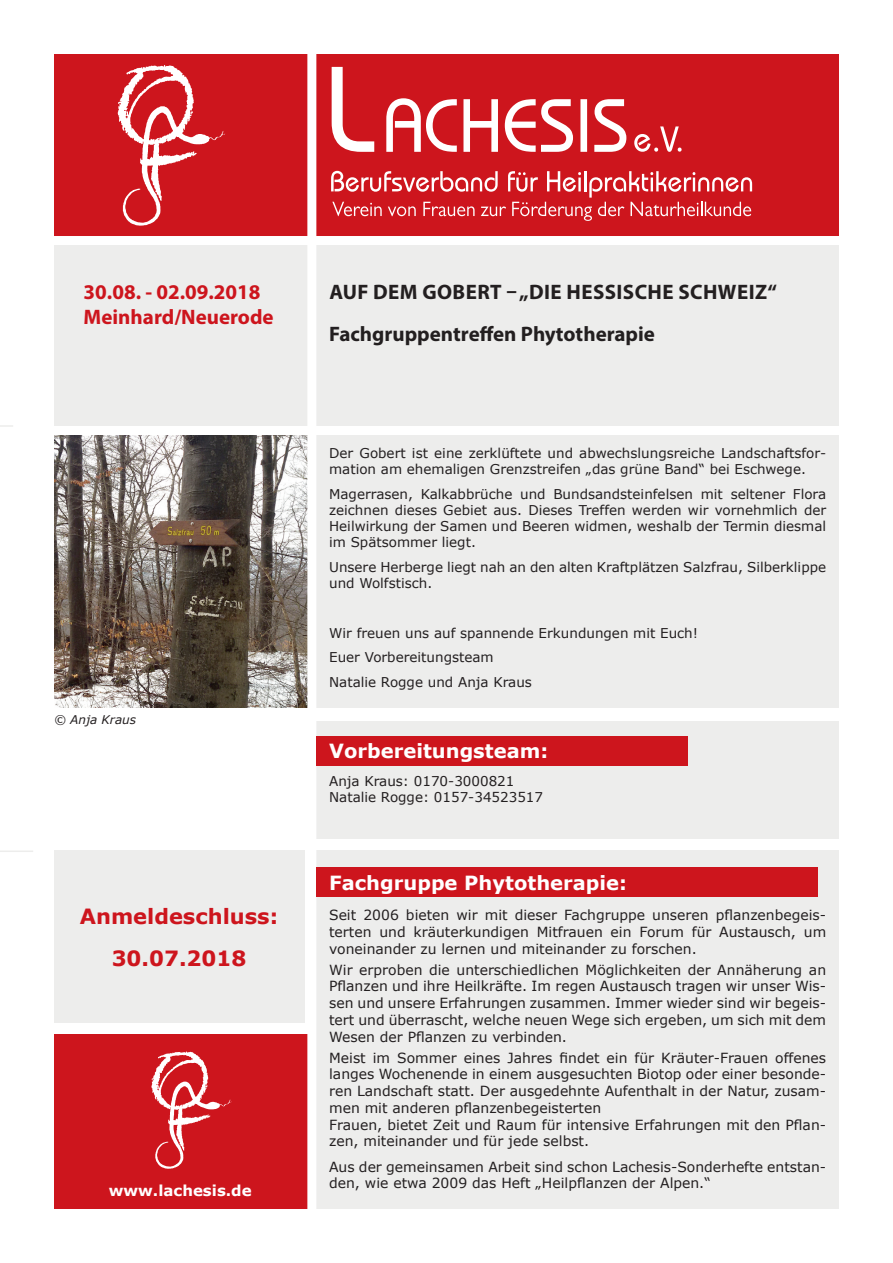
<style>
.page{position:relative;width:893px;height:1263px;background:#fff}
.page>*{position:absolute;margin:0;border:0;box-sizing:border-box;transform-origin:0 0}
.t1{font:700 21px/42.2px "Myriad Pro";letter-spacing:.02em;color:#231f20}
.t2{font:700 21px/25.2px "Myriad Pro";color:#cd151d}
.t3{font:700 21px/42.2px "Verdana";color:#cd151d;text-align:center}
.t4{font:700 19.5px "Verdana";color:#fff}
.t5{font:700 15px "Verdana";color:#fff}
.t6{font:13.95px/16.8px "Verdana";color:#231f20;text-align:justify}
.t7{font:13.5px/16.2px "Verdana";color:#231f20}
.t8{font:italic 12px "Verdana";color:#231f20}
</style>
<div class="page">
<div style="left:54px;top:1034px;width:253px;height:175px;background:#cd151d"></div>
<div style="left:54px;top:54px;width:785px;height:182px;background:#cd151d"></div>
<div style="left:316px;top:435px;width:523px;height:273px;background:#ededec"></div>
<div style="left:316px;top:850px;width:523px;height:359px;background:#ededec"></div>
<div style="left:316px;top:245px;width:523px;height:180px;background:#ededec"></div>
<div style="left:54px;top:245px;width:253px;height:180px;background:#ededec"></div>
<img style="left:54px;top:435px;width:253px;height:273px">
<div style="left:316px;top:721px;width:523px;height:118px;background:#ededec"></div>
<svg style="left:386px;top:98px;width:240px;height:54px"></svg>
<svg style="left:332px;top:67px;width:42px;height:85px"></svg>
<svg style="left:634px;top:126px;width:48px;height:26px"></svg>
<svg style="left:331px;top:170px;width:421px;height:51px"></svg>
<div style="left:307px;top:0;width:9px;height:1263px;background:#fff"></div>
<svg style="left:118px;top:65px;width:107px;height:161px"></svg>
<div style="left:187px;top:165px;width:46px;height:64px;background:#cd151d"></div>
<svg style="left:0;top:425px;width:13px;height:2px"></svg>
<hr style="left:0;top:850px;width:33px;height:2px;background:#ededec">
<div style="left:54px;top:850px;width:250px;height:173px;background:#ededec"></div>
<div style="left:316px;top:736px;width:372px;height:29px;background:#cd151d"></div>
<div style="left:316px;top:867px;width:502px;height:30px;background:#cd151d"></div>
<svg style="left:151px;top:1051px;width:81px;height:118px"></svg>
<h1 class="t2" style="left:84px;top:278px;width:192px">30.08. - 02.09.2018<br>Meinhard/Neuerode</h1>
<p class="t8" style="left:54px;top:711px;width:84px">© Anja Kraus</p>
<h1 class="t3" style="left:80px;top:894px;width:200px">Anmeldeschluss:<br>30.07.2018</h1>
<p class="t5" style="left:109px;top:1180px;width:144px">www.lachesis.de</p>
<h1 class="t1" style="left:329px;top:270px;width:449px">Auf dem Gobert – „die hessische Schweiz“<br>Fachgruppentreffen Phytotherapie</h1>
<p class="t7" style="left:329px;top:445px;width:499px">Der Gobert ist eine zerklüftete und abwechslungsreiche Landschaftsfor&shy;mation am ehemaligen Grenzstreifen „das grüne Band“ bei Eschwege.</p>
<p class="t7" style="left:329px;top:486px;width:499px;text-align:justify">Magerrasen, Kalkabbrüche und Bundsandsteinfelsen mit seltener Flora zeichnen dieses Gebiet aus. Dieses Treffen werden wir vornehmlich der Heilwirkung der Samen und Beeren widmen, weshalb der Termin diesmal im Spätsommer liegt.</p>
<p class="t7" style="left:329px;top:559px;width:499px">Unsere Herberge liegt nah an den alten Kraftplätzen Salzfrau, Silberklippe und Wolfstisch.</p>
<p class="t7" style="left:329px;top:620px;width:371px;line-height:24.8px">Wir freuen uns auf spannende Erkundungen mit Euch!<br>Euer Vorbereitungsteam<br>Natalie Rogge und Anja Kraus</p>
<h2 class="t4" style="left:329px;top:737px;width:221px">Vorbereitungsteam:</h2>
<p class="t7" style="left:329px;top:773px;width:215px">Anja Kraus: 0170-3000821<br>Natalie Rogge: 0157-34523517</p>
<h2 class="t4" style="left:329px;top:869px;width:299px">Fachgruppe Phytotherapie:</h2>
<p class="t6" style="left:329px;top:906px;width:499px">Seit 2006 bieten wir mit dieser Fachgruppe unseren pflanzenbegeis&shy;terten und kräuterkundigen Mitfrauen ein Forum für Austausch, um voneinander zu lernen und miteinander zu forschen.</p>
<p class="t6" style="left:329px;top:961px;width:499px">Wir erproben die unterschiedlichen Möglichkeiten der Annäherung an Pflanzen und ihre Heilkräfte. Im regen Austausch tragen wir unser Wis&shy;sen und unsere Erfahrungen zusammen. Immer wieder sind wir begeis&shy;tert und überrascht, welche neuen Wege sich ergeben, um sich mit dem Wesen der Pflanzen zu verbinden.</p>
<p class="t6" style="left:329px;top:1049px;width:499px;text-align:left">Meist im Sommer eines Jahres findet ein für Kräuter-Frauen offenes langes Wochenende in einem ausgesuchten Biotop oder einer besonde&shy;ren Landschaft statt. Der ausgedehnte Aufenthalt in der Natur, zusam&shy;men mit anderen pflanzenbegeisterten<br>Frauen, bietet Zeit und Raum für intensive Erfahrungen mit den Pflan&shy;zen, miteinander und für jede selbst.</p>
<p class="t6" style="left:329px;top:1158px;width:499px">Aus der gemeinsamen Arbeit sind schon Lachesis-Sonderhefte entstan&shy;den, wie etwa 2009 das Heft „Heilpflanzen der Alpen.“</p>
</div>
